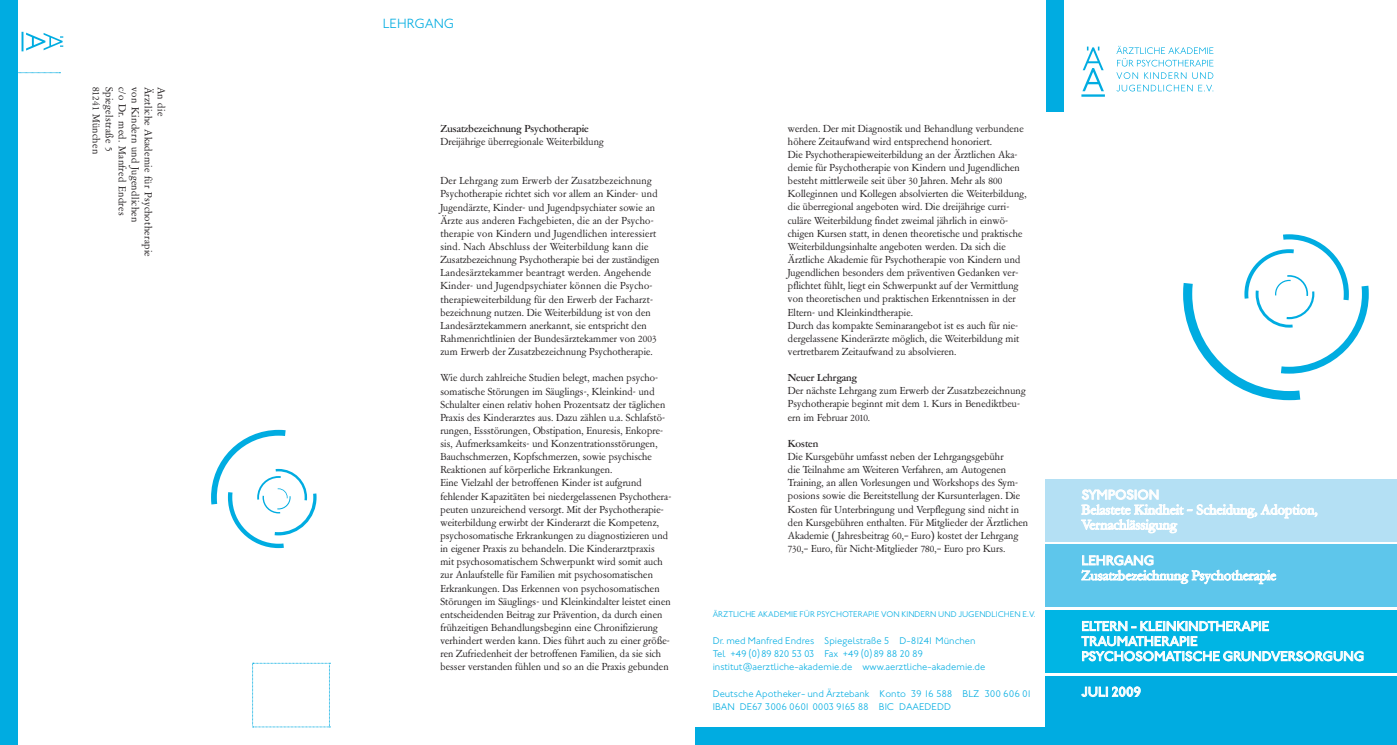
<style>
.page{position:relative;width:1397px;height:745px;background:#fff}
.page>*{position:absolute;margin:0;border:0;box-sizing:border-box;transform-origin:0 0}
.t1{font:500 13.75px/15px "Johnston ITC";color:#fff}
.t2{font:300 13.75px "Johnston ITC";color:#00ace1}
.t3{font:500 13.12px "Garamont Amsterdam BQ";color:#fff}
.t4{font:10.12px "Garamont Amsterdam BQ";letter-spacing:.02em;color:#231f20}
.t5{font:10px/13.1px "Garamont Amsterdam BQ";color:#231f20}
.t6{font:300 10px/13.1px "Johnston ITC";color:#00ace1}
.t7{font:500 10px "Garamont Amsterdam BQ";color:#231f20}
.t8{font:300 8.5px "Johnston ITC";color:#00ace1}
</style>
<div class="page">
<div style="left:1045px;top:610px;width:351px;height:62px;background:#00b5e4"></div>
<div style="left:1045px;top:675px;width:351px;height:69px;background:#00ace1"></div>
<div style="left:1045px;top:544px;width:351px;height:63px;background:#5ec6eb"></div>
<svg style="left:1081px;top:555px;width:195px;height:29px"></svg>
<svg style="left:1081px;top:686px;width:59px;height:10px"></svg>
<svg style="left:211px;top:429px;width:105px;height:118px"></svg>
<svg style="left:1081px;top:47px;width:23px;height:50px"></svg>
<svg style="left:1116px;top:46px;width:97px;height:20px"></svg>
<svg style="left:1116px;top:72px;width:97px;height:7px"></svg>
<svg style="left:1116px;top:85px;width:96px;height:6px"></svg>
<div style="left:0;top:0;width:18px;height:744px;background:#00ace1"></div>
<svg style="left:22px;top:32px;width:41px;height:19px"></svg>
<svg style="left:18px;top:72px;width:42px;height:1px"></svg>
<svg style="left:252px;top:662px;width:78px;height:65px"></svg>
<svg style="left:1183px;top:234px;width:185px;height:166px"></svg>
<div style="left:1045px;top:478px;width:351px;height:63px;background:#b4e0f4"></div>
<div style="left:1045px;top:0;width:18px;height:111px;background:#00ace1"></div>
<div style="left:694px;top:726px;width:357px;height:18px;background:#00ace1"></div>
<svg style="left:1081px;top:620px;width:282px;height:41px"></svg>
<svg style="left:1081px;top:489px;width:236px;height:44px"></svg>
<p class="t4" style="left:102px;top:87px;width:69px;rotate:90deg">81241 München</p>
<p class="t4" style="left:115px;top:87px;width:66px;rotate:90deg">Spiegelstraße 5</p>
<p class="t4" style="left:128px;top:87px;width:130px;rotate:90deg">c/o Dr. med. Manfred Endres</p>
<p class="t4" style="left:141px;top:87px;width:137px;rotate:90deg">von Kindern und Jugendlichen</p>
<p class="t4" style="left:154px;top:87px;width:171px;rotate:90deg">Ärztliche Akademie für Psychotherapie</p>
<p class="t4" style="left:167px;top:87px;width:31px;rotate:90deg">An die</p>
<h1 class="t2" style="left:383px;top:15px;width:73px">LEHRGANG</h1>
<p class="t7" style="left:440px;top:122px;width:150px">Zusatzbezeichnung Psychotherapie</p>
<p class="t5" style="left:440px;top:135px;width:165px">Dreijährige überregionale Weiterbildung</p>
<p class="t5" style="left:440px;top:174px;width:221px">Der Lehrgang zum Erwerb der Zusatzbezeichnung Psychotherapie richtet sich vor allem an Kinder- und Jugendärzte, Kinder- und Jugendpsychiater sowie an Ärzte aus anderen Fachgebieten, die an der Psycho&shy;therapie von Kindern und Jugendlichen interessiert sind. Nach Abschluss der Weiterbildung kann die Zusatzbezeichnung Psychotherapie bei der zuständigen Landesärztekammer beantragt werden. Angehende Kinder- und Jugendpsychiater können die Psycho&shy;therapieweiterbildung für den Erwerb der Facharzt&shy;bezeichnung nutzen. Die Weiterbildung ist von den Landesärztekammern anerkannt, sie entspricht den Rahmenrichtlinien der Bundesärztekammer von 2003 zum Erwerb der Zusatzbezeichnung Psychotherapie.</p>
<p class="t5" style="left:440px;top:371px;width:232px">Wie durch zahlreiche Studien belegt, machen psycho&shy;somatische Störungen im Säuglings-, Kleinkind- und Schulalter einen relativ hohen Prozentsatz der täglichen Praxis des Kinderarztes aus. Dazu zählen u.a. Schlafstö&shy;rungen, Essstörungen, Obstipation, Enuresis, Enkopre&shy;sis, Aufmerksamkeits- und Konzentrationsstörungen, Bauchschmerzen, Kopfschmerzen, sowie psychische Reaktionen auf körperliche Erkrankungen.<br>Eine Vielzahl der betroffenen Kinder ist aufgrund fehlender Kapazitäten bei niedergelassenen Psychothera&shy;peuten unzureichend versorgt. Mit der Psychotherapie&shy;weiterbildung erwirbt der Kinderarzt die Kompetenz, psychosomatische Erkrankungen zu diagnostizieren und in eigener Praxis zu behandeln. Die Kinderarztpraxis<br>mit psychosomatischem Schwerpunkt wird somit auch zur Anlaufstelle für Familien mit psychosomatischen Erkrankungen. Das Erkennen von psychosomatischen Störungen im Säuglings- und Kleinkindalter leistet einen entscheidenden Beitrag zur Prävention, da durch einen frühzeitigen Behandlungsbeginn eine Chronifizierung verhindert werden kann. Dies führt auch zu einer größe&shy;ren Zufriedenheit der betroffenen Familien, da sie sich besser verstanden fühlen und so an die Praxis gebunden</p>
<p class="t5" style="left:787px;top:122px;width:240px">werden. Der mit Diagnostik und Behandlung verbundene höhere Zeitaufwand wird entsprechend honoriert.<br>Die Psychotherapieweiterbildung an der Ärztlichen Aka&shy;demie für Psychotherapie von Kindern und Jugendlichen besteht mittlerweile seit über 30 Jahren. Mehr als 800<br>Kolleginnen und Kollegen absolvierten die Weiterbildung, die überregional angeboten wird. Die dreijährige curri&shy;culäre Weiterbildung findet zweimal jährlich in einwö&shy;chigen Kursen statt, in denen theoretische und praktische Weiterbildungsinhalte angeboten werden. Da sich die Ärztliche Akademie für Psychotherapie von Kindern und Jugendlichen besonders dem präventiven Gedanken ver&shy;pflichtet fühlt, liegt ein Schwerpunkt auf der Vermittlung von theoretischen und praktischen Erkenntnissen in der Eltern- und Kleinkindtherapie.<br>Durch das kompakte Seminarangebot ist es auch für nie&shy;dergelassene Kinderärzte möglich, die Weiterbildung mit vertretbarem Zeitaufwand zu absolvieren.</p>
<p class="t7" style="left:787px;top:371px;width:71px">Neuer Lehrgang</p>
<p class="t5" style="left:787px;top:384px;width:239px">Der nächste Lehrgang zum Erwerb der Zusatzbezeichnung<br>Psychotherapie beginnt mit dem 1. Kurs in Benediktbeu&shy;ern im Februar 2010.</p>
<p class="t7" style="left:787px;top:437px;width:32px">Kosten</p>
<p class="t5" style="left:787px;top:450px;width:242px">Die Kursgebühr umfasst neben der Lehrgangsgebühr<br>die Teilnahme am Weiteren Verfahren, am Autogenen Training, an allen Vorlesungen und Workshops des Sym&shy;posions sowie die Bereitstellung der Kursunterlagen. Die Kosten für Unterbringung und Verpflegung sind nicht in den Kursgebühren enthalten. Für Mitglieder der Ärztlichen Akademie ( Jahresbeitrag 60,– Euro) kostet der Lehrgang 730,– Euro, für Nicht-Mitglieder 780,– Euro pro Kurs.</p>
<p class="t8" style="left:712px;top:608px;width:324px">ÄRZTLICHE AKADEMIE FÜR PSYCHOTERAPIE VON KINDERN UND JUGENDLICHEN E.V.</p>
<p class="t6" style="left:712px;top:633px;width:274px">Dr. med Manfred Endres Spiegelstraße 5 D-81241 München<br>Tel +49 (0)89 820 53 03 Fax +49 (0)89 88 20 89 institut@aerztliche-akademie.de www.aerztliche-akademie.de</p>
<p class="t6" style="left:712px;top:686px;width:321px">Deutsche Apotheker- und Ärztebank Konto 39 16 588 BLZ 300 606 01<br>IBAN DE67 3006 0601 0003 9165 88 BIC DAAEDEDD</p>
<h1 class="t1" style="left:1081px;top:487px;width:79px">SYMPOSION</h1>
<h1 class="t1" style="left:1081px;top:552px;width:74px">LEHRGANG</h1>
<h2 class="t3" style="left:1081px;top:567px;width:196px">Zusatzbezeichnung Psychotherapie</h2>
<h1 class="t1" style="left:1081px;top:618px;width:284px">ELTERN - KLEINKINDTHERAPIE<br>TRAUMATHERAPIE<br>PSYCHOSOMATISCHE GRUNDVERSORGUNG</h1>
<h1 class="t1" style="left:1081px;top:683px;width:61px">JULI 2009</h1>
</div>
